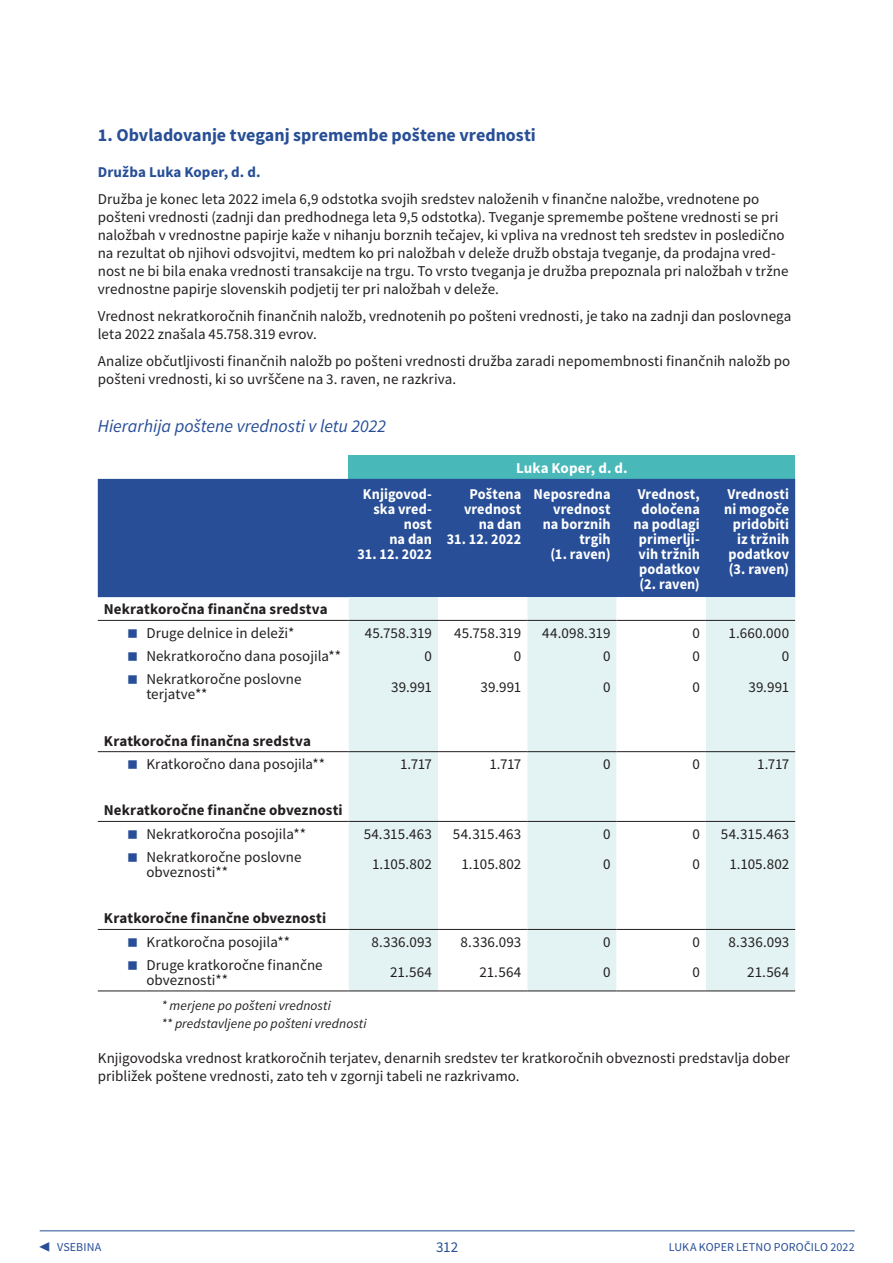
<style>
.page{position:relative;width:893px;height:1263px;background:#fff}
.page>*{position:absolute;margin:0;border:0;box-sizing:border-box;transform-origin:0 0}
.t1{font:700 18px "Source Sans Pro";color:#274e96}
.t2{font:italic 18px "Source Sans Pro";color:#274e96}
.t3{font:15px/18px "Source Sans Pro";letter-spacing:.005em;color:#231f20}
.t4{font:700 15px/15px "Source Sans Pro";letter-spacing:.005em;color:#fff;text-align:right;scale:.95 1}
.t5{font:700 15px "Source Sans Pro";letter-spacing:.005em;color:#231f20}
.t6{font:700 15px "Source Sans Pro";letter-spacing:.005em;color:#274e96}
.t7{font:700 15px "Source Sans Pro";letter-spacing:.005em;color:#fff;scale:.94 1}
.t8{font:700 15px "Source Sans Pro";letter-spacing:.005em;color:#fff}
.t9{font:15px "Source Sans Pro";color:#274e96}
.t10{font:italic 13.5px/18px "Source Sans Pro";letter-spacing:.005em;color:#231f20}
.t11{font:12px "Source Sans Pro";letter-spacing:.01em;color:#274e96}
</style>
<div class="page">
<hr style="left:40px;top:1230px;width:815px;height:1px;background:#274e96">
<svg style="left:98px;top:456px;width:251px;height:535px"></svg>
<div style="left:349px;top:456px;width:446px;height:23px;background:#48b8b9"></div>
<div style="left:98px;top:479px;width:697px;height:118px;background:#274e96"></div>
<div style="left:349px;top:597px;width:446px;height:394px;background:#e3f2f2"></div>
<svg style="left:438px;top:597px;width:268px;height:394px"></svg>
<hr style="left:98px;top:620px;width:251px;height:1px;background:#231f20">
<hr style="left:349px;top:620px;width:89px;height:1px;background:#231f20">
<hr style="left:438px;top:620px;width:89px;height:1px;background:#231f20">
<hr style="left:527px;top:620px;width:90px;height:1px;background:#231f20">
<hr style="left:617px;top:620px;width:89px;height:1px;background:#231f20">
<hr style="left:706px;top:620px;width:89px;height:1px;background:#231f20">
<hr style="left:98px;top:751px;width:251px;height:1px;background:#231f20">
<hr style="left:349px;top:751px;width:89px;height:1px;background:#231f20">
<hr style="left:438px;top:751px;width:89px;height:1px;background:#231f20">
<hr style="left:527px;top:751px;width:90px;height:1px;background:#231f20">
<hr style="left:617px;top:751px;width:89px;height:1px;background:#231f20">
<hr style="left:706px;top:751px;width:89px;height:1px;background:#231f20">
<hr style="left:98px;top:821px;width:251px;height:1px;background:#231f20">
<hr style="left:349px;top:821px;width:89px;height:1px;background:#231f20">
<hr style="left:438px;top:821px;width:89px;height:1px;background:#231f20">
<hr style="left:527px;top:821px;width:90px;height:1px;background:#231f20">
<hr style="left:617px;top:821px;width:89px;height:1px;background:#231f20">
<hr style="left:706px;top:821px;width:89px;height:1px;background:#231f20">
<hr style="left:98px;top:929px;width:251px;height:1px;background:#231f20">
<hr style="left:349px;top:929px;width:89px;height:1px;background:#231f20">
<hr style="left:438px;top:929px;width:89px;height:1px;background:#231f20">
<hr style="left:527px;top:929px;width:90px;height:1px;background:#231f20">
<hr style="left:617px;top:929px;width:89px;height:1px;background:#231f20">
<hr style="left:706px;top:929px;width:89px;height:1px;background:#231f20">
<hr style="left:98px;top:991px;width:251px;height:1px;background:#231f20">
<hr style="left:349px;top:991px;width:89px;height:1px;background:#231f20">
<hr style="left:438px;top:991px;width:89px;height:1px;background:#231f20">
<hr style="left:527px;top:991px;width:90px;height:1px;background:#231f20">
<hr style="left:617px;top:991px;width:89px;height:1px;background:#231f20">
<hr style="left:706px;top:991px;width:89px;height:1px;background:#231f20">
<svg style="left:128px;top:629px;width:9px;height:8px"></svg>
<svg style="left:128px;top:652px;width:9px;height:9px"></svg>
<svg style="left:128px;top:675px;width:9px;height:9px"></svg>
<svg style="left:128px;top:760px;width:9px;height:9px"></svg>
<svg style="left:128px;top:830px;width:9px;height:8px"></svg>
<svg style="left:128px;top:853px;width:9px;height:9px"></svg>
<svg style="left:128px;top:938px;width:9px;height:8px"></svg>
<svg style="left:128px;top:961px;width:9px;height:9px"></svg>
<p class="t1" style="left:98px;top:123px;width:440px">1. Obvladovanje tveganj spremembe poštene vrednosti</p>
<p class="t6" style="left:98px;top:161px;width:164px">Družba Luka Koper, d. d.</p>
<p class="t3" style="left:98px;top:190px;width:692px">Družba je konec leta 2022 imela 6,9 odstotka svojih sredstev naloženih v finančne naložbe, vrednotene po pošteni vrednosti (zadnji dan predhodnega leta 9,5 odstotka). Tveganje spremembe poštene vrednosti se pri naložbah v vrednostne papirje kaže v nihanju borznih tečajev, ki vpliva na vrednost teh sredstev in posledično na rezultat ob njihovi odsvojitvi, medtem ko pri naložbah v deleže družb obstaja tveganje, da prodajna vred&shy;nost ne bi bila enaka vrednosti transakcije na trgu. To vrsto tveganja je družba prepoznala pri naložbah v tržne vrednostne papirje slovenskih podjetij ter pri naložbah v deleže.</p>
<p class="t3" style="left:98px;top:307px;width:695px">Vrednost nekratkoročnih finančnih naložb, vrednotenih po pošteni vrednosti, je tako na zadnji dan poslovnega leta 2022 znašala 45.758.319 evrov.</p>
<p class="t3" style="left:98px;top:352px;width:694px">Analize občutljivosti finančnih naložb po pošteni vrednosti družba zaradi nepomembnosti finančnih naložb po pošteni vrednosti, ki so uvrščene na 3. raven, ne razkriva.</p>
<p class="t2" style="left:98px;top:414px;width:290px">Hierarhija poštene vrednosti v letu 2022</p>
<p class="t8" style="left:516px;top:458px;width:113px">Luka Koper, d. d.</p>
<p class="t4" style="left:363px;top:486px;width:74px">Knjigovod&shy;ska vred&shy;nost<br>na dan</p>
<p class="t7" style="left:357px;top:543px;width:81px">31. 12. 2022</p>
<p class="t4" style="left:464px;top:486px;width:62px">Poštena vrednost na dan</p>
<p class="t7" style="left:447px;top:528px;width:81px">31. 12. 2022</p>
<p class="t4" style="left:534px;top:486px;width:83px">Neposredna vrednost<br>na borznih trgih<br>(1. raven)</p>
<p class="t4" style="left:633px;top:486px;width:71px;text-align:center">Vrednost, določena na podlagi primerlji&shy;vih tržnih podatkov (2. raven)</p>
<p class="t4" style="left:724px;top:486px;width:70px">Vrednosti ni mogoče pridobiti iz tržnih podatkov (3. raven)</p>
<p class="t5" style="left:104px;top:599px;width:225px">Nekratkoročna finančna sredstva</p>
<p class="t3" style="left:146px;top:624px;width:149px">Druge delnice in deleži*</p>
<p class="t3" style="left:365px;top:624px;width:69px">45.758.319</p>
<p class="t3" style="left:454px;top:624px;width:69px">45.758.319</p>
<p class="t3" style="left:542px;top:624px;width:70px">44.098.319</p>
<p class="t3" style="left:692px;top:624px;width:9px">0</p>
<p class="t3" style="left:728px;top:624px;width:62px">1.660.000</p>
<p class="t3" style="left:146px;top:647px;width:196px">Nekratkoročno dana posojila**</p>
<p class="t3" style="left:425px;top:647px;width:9px">0</p>
<p class="t3" style="left:514px;top:647px;width:9px">0</p>
<p class="t3" style="left:603px;top:647px;width:9px">0</p>
<p class="t3" style="left:692px;top:647px;width:9px">0</p>
<p class="t3" style="left:782px;top:647px;width:9px">0</p>
<p class="t3" style="left:146px;top:672px;width:157px;line-height:15px">Nekratkoročne poslovne terjatve**</p>
<p class="t3" style="left:391px;top:678px;width:42px">39.991</p>
<p class="t3" style="left:481px;top:678px;width:42px">39.991</p>
<p class="t3" style="left:603px;top:678px;width:9px">0</p>
<p class="t3" style="left:692px;top:678px;width:9px">0</p>
<p class="t3" style="left:748px;top:678px;width:42px">39.991</p>
<p class="t5" style="left:104px;top:730px;width:209px">Kratkoročna finančna sredstva</p>
<p class="t3" style="left:146px;top:755px;width:180px">Kratkoročno dana posojila**</p>
<p class="t3" style="left:400px;top:755px;width:33px">1.717</p>
<p class="t3" style="left:489px;top:755px;width:33px">1.717</p>
<p class="t3" style="left:603px;top:755px;width:9px">0</p>
<p class="t3" style="left:692px;top:755px;width:9px">0</p>
<p class="t3" style="left:757px;top:755px;width:33px">1.717</p>
<p class="t5" style="left:104px;top:800px;width:240px">Nekratkoročne finančne obveznosti</p>
<p class="t3" style="left:146px;top:825px;width:161px">Nekratkoročna posojila**</p>
<p class="t3" style="left:364px;top:825px;width:70px">54.315.463</p>
<p class="t3" style="left:453px;top:825px;width:70px">54.315.463</p>
<p class="t3" style="left:603px;top:825px;width:9px">0</p>
<p class="t3" style="left:692px;top:825px;width:9px">0</p>
<p class="t3" style="left:721px;top:825px;width:70px">54.315.463</p>
<p class="t3" style="left:146px;top:849px;width:157px;line-height:15px">Nekratkoročne poslovne obveznosti**</p>
<p class="t3" style="left:372px;top:855px;width:61px">1.105.802</p>
<p class="t3" style="left:461px;top:855px;width:61px">1.105.802</p>
<p class="t3" style="left:603px;top:855px;width:9px">0</p>
<p class="t3" style="left:692px;top:855px;width:9px">0</p>
<p class="t3" style="left:729px;top:855px;width:61px">1.105.802</p>
<p class="t5" style="left:104px;top:908px;width:224px">Kratkoročne finančne obveznosti</p>
<p class="t3" style="left:146px;top:933px;width:145px">Kratkoročna posojila**</p>
<p class="t3" style="left:371px;top:933px;width:62px">8.336.093</p>
<p class="t3" style="left:461px;top:933px;width:62px">8.336.093</p>
<p class="t3" style="left:603px;top:933px;width:9px">0</p>
<p class="t3" style="left:693px;top:933px;width:9px">0</p>
<p class="t3" style="left:728px;top:933px;width:62px">8.336.093</p>
<p class="t3" style="left:146px;top:957px;width:178px;line-height:15px">Druge kratkoročne finančne obveznosti**</p>
<p class="t3" style="left:390px;top:963px;width:44px">21.564</p>
<p class="t3" style="left:479px;top:963px;width:44px">21.564</p>
<p class="t3" style="left:603px;top:963px;width:9px">0</p>
<p class="t3" style="left:692px;top:963px;width:9px">0</p>
<p class="t3" style="left:747px;top:963px;width:44px">21.564</p>
<p class="t10" style="left:162px;top:997px;width:207px">* merjene po pošteni vrednosti<br>** predstavljene po pošteni vrednosti</p>
<p class="t3" style="left:98px;top:1049px;width:694px">Knjigovodska vrednost kratkoročnih terjatev, denarnih sredstev ter kratkoročnih obveznosti predstavlja dober približek poštene vrednosti, zato teh v zgornji tabeli ne razkrivamo.</p>
<p class="t11" style="left:39px;top:1239px;width:64px">◀ VSEBINA</p>
<p class="t9" style="left:436px;top:1237px;width:24px">312</p>
<p class="t11" style="left:669px;top:1239px;width:187px">LUKA KOPER LETNO POROČILO 2022</p>
</div>
